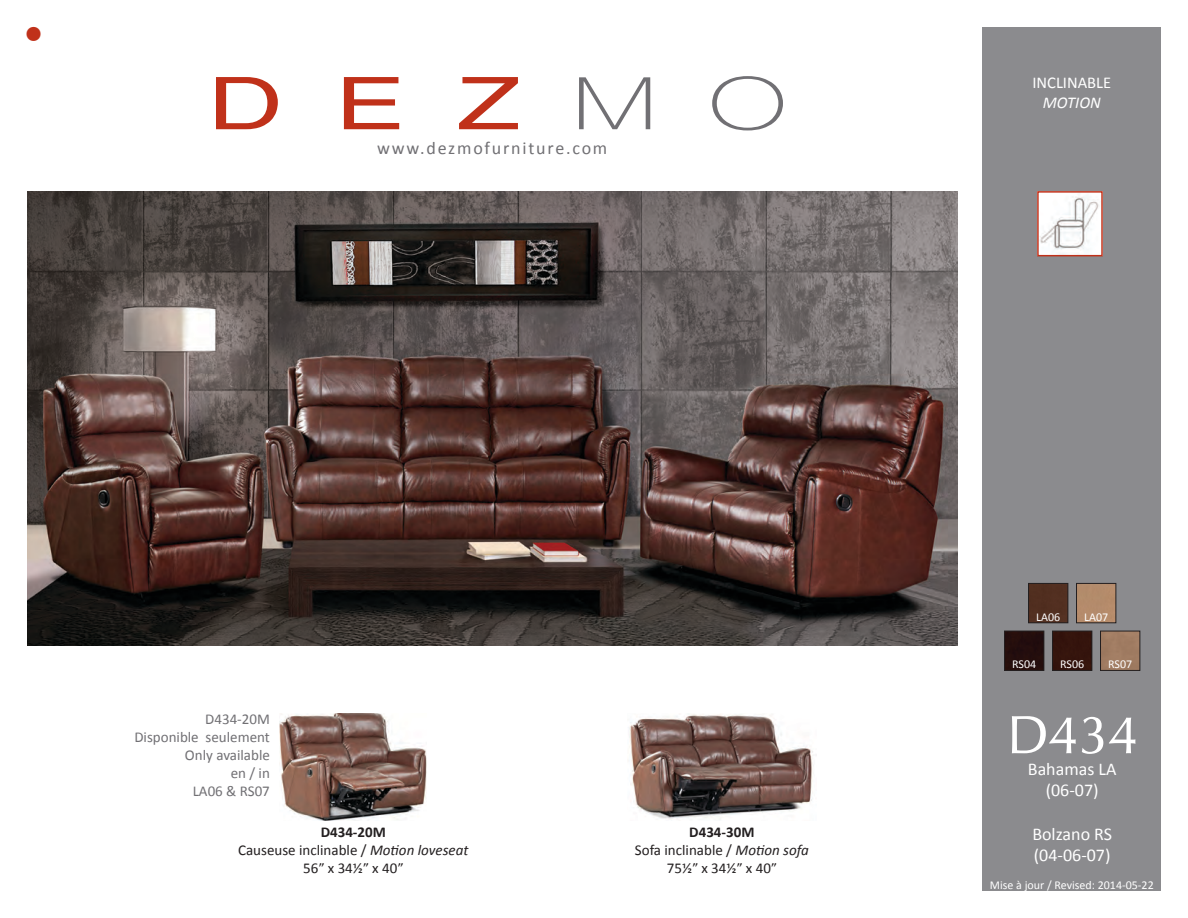
<style>
.page{position:relative;width:1188px;height:918px;background:#fff}
.page>*{position:absolute;margin:0;border:0;box-sizing:border-box;transform-origin:0 0}
.t1{font:54px "CG Omega";color:#fff}
.Régulier_centré_-_ex{font:45px "Calibri";color:#c0311a}
.t2{font:18px "Calibri";color:#fff}
.t3{font:18px "Calibri";letter-spacing:.1em;color:#717074}
.t4{font:16.5px "Calibri";color:#fff}
.t5{font:italic 16.5px "Calibri";color:#fff}
.t6{font:15px "Calibri";color:#231f20}
.t7{font:15px "Calibri";color:#717074}
.t8{font:700 15px "Calibri";color:#231f20}
.Régulier_centré_-_ex-2{font:12px "Calibri";color:#fff}
.s1{font-style:italic}
.s2{font-family:"Chronicle Text G1"}
</style>
<div class="page">
<div style="left:983px;top:27px;width:178px;height:864px;background:#8b8b8e"></div>
<svg style="left:216px;top:77px;width:62px;height:52px"></svg>
<svg style="left:344px;top:77px;width:55px;height:52px"></svg>
<svg style="left:459px;top:77px;width:59px;height:52px"></svg>
<svg style="left:579px;top:77px;width:71px;height:52px"></svg>
<svg style="left:712px;top:76px;width:71px;height:54px"></svg>
<img style="left:27px;top:191px;width:930px;height:454px">
<img style="left:629px;top:714px;width:184px;height:105px">
<img style="left:280px;top:713px;width:147px;height:108px">
<img style="left:1102px;top:633px;width:36px;height:36px">
<div style="left:1100px;top:631px;width:40px;height:40px;border:1px solid #231f20"></div>
<div style="left:1052px;top:631px;width:40px;height:40px;border:1px solid #231f20"></div>
<div style="left:1004px;top:631px;width:40px;height:40px;border:1px solid #231f20"></div>
<img style="left:1078px;top:585px;width:36px;height:36px">
<div style="left:1076px;top:583px;width:40px;height:40px;border:1px solid #231f20"></div>
<div style="left:1028px;top:583px;width:40px;height:40px;border:1px solid #231f20"></div>
<img style="left:1040px;top:194px;width:60px;height:59px">
<div style="left:1037px;top:191px;width:66px;height:65px;border:2px solid #c0311a"></div>
<p class="Régulier_centré_-_ex" style="left:23px;top:5px;width:24px">•</p>
<p class="t3" style="left:377px;top:137px;width:232px">www.dezmofurniture.com</p>
<p class="t4" style="left:1032px;top:73px;width:80px">INCLINABLE</p>
<p class="t5" style="left:1043px;top:92px;width:60px">MOTION</p>
<p class="t7" style="left:205px;top:710px;width:66px">D434-20M</p>
<p class="t7" style="left:134px;top:728px;width:137px">Disponible seulement</p>
<p class="t7" style="left:185px;top:746px;width:86px">Only available</p>
<p class="t7" style="left:231px;top:764px;width:41px">en / in</p>
<p class="t7" style="left:193px;top:782px;width:79px">LA06 &amp; RS07</p>
<p class="t8" style="left:321px;top:823px;width:67px">D434-20M</p>
<p class="t6" style="left:238px;top:841px;width:232px">Causeuse inclinable / <span class="s1">Motion loveseat</span></p>
<p class="t6" style="left:303px;top:859px;width:101px">56<span class="s2">"</span> x 34½<span class="s2">"</span> x 40<span class="s2">"</span></p>
<p class="t8" style="left:689px;top:823px;width:67px">D434-30M</p>
<p class="t6" style="left:635px;top:841px;width:175px">Sofa inclinable / <span class="s1">Motion sofa</span></p>
<p class="t6" style="left:667px;top:859px;width:111px">75½<span class="s2">"</span> x 34½<span class="s2">"</span> x 40<span class="s2">"</span></p>
<p class="Régulier_centré_-_ex-2" style="left:1036px;top:609px;width:26px">LA06</p>
<p class="Régulier_centré_-_ex-2" style="left:1084px;top:609px;width:26px">LA07</p>
<p class="Régulier_centré_-_ex-2" style="left:1012px;top:657px;width:26px">RS04</p>
<p class="Régulier_centré_-_ex-2" style="left:1060px;top:657px;width:26px">RS06</p>
<p class="Régulier_centré_-_ex-2" style="left:1108px;top:657px;width:26px">RS07</p>
<p class="t1" style="left:1006px;top:703px;width:133px">D434</p>
<p class="t2" style="left:1028px;top:757px;width:90px">Bahamas LA</p>
<p class="t2" style="left:1046px;top:779px;width:54px">(06-07)</p>
<p class="t2" style="left:1032px;top:822px;width:81px">Bolzano RS</p>
<p class="t2" style="left:1034px;top:844px;width:78px">(04-06-07)</p>
<p class="Régulier_centré_-_ex-2" style="left:990px;top:877px;width:165px">Mise à jour / Revised: 2014-05-22</p>
</div>
